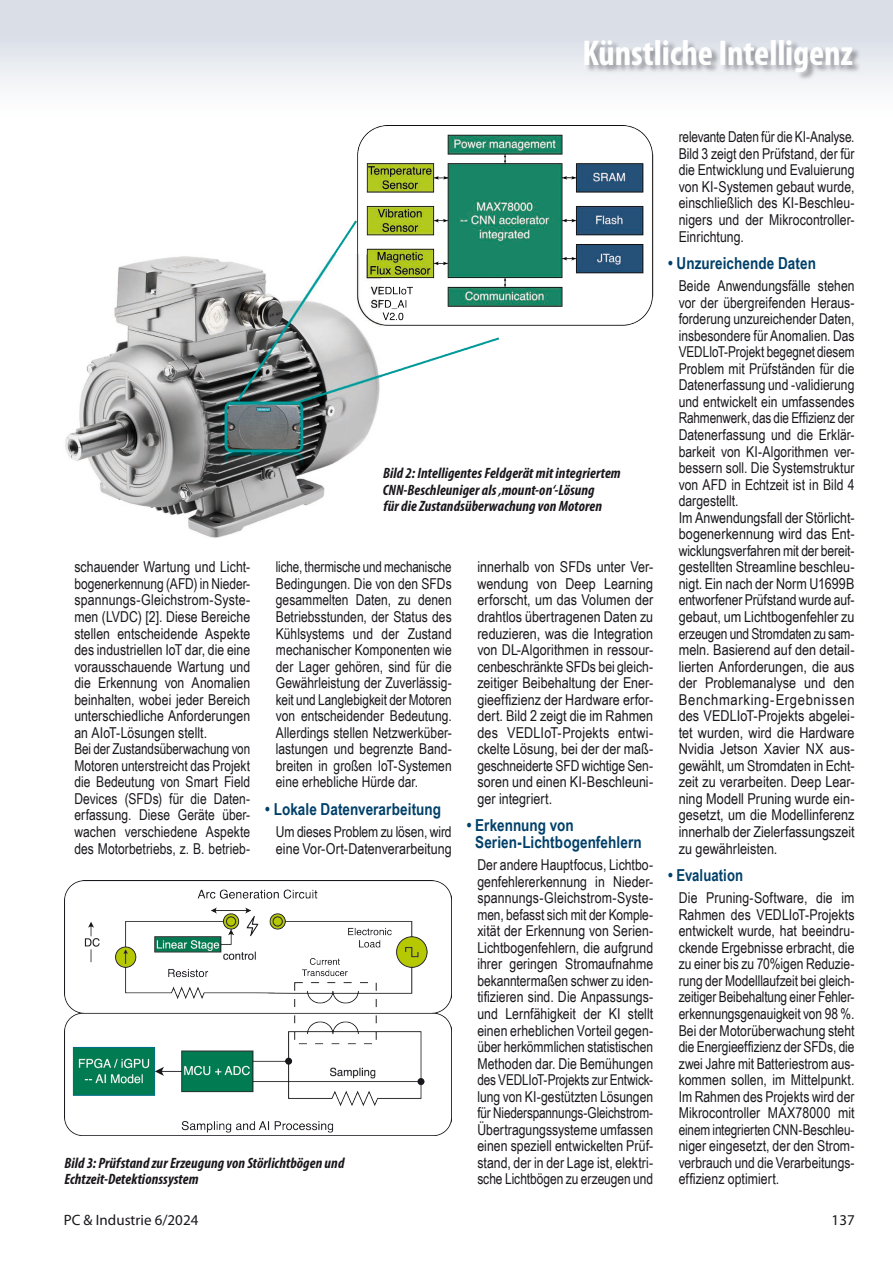
<style>
.page{position:relative;width:893px;height:1263px;background:#fff}
.page>*{position:absolute;margin:0;border:0;box-sizing:border-box;transform-origin:0 0}
.t1{font:700 condensed 36px "Myriad Pro";letter-spacing:-.005em;color:#fff}
.t2{font:700 16.5px/16.5px "Arial Narrow";letter-spacing:.005em;color:#00406a}
.t3{font:15px/16.5px "Arial Narrow";color:#1a171c}
.t4{font:15px/16.5px "Arial Narrow";color:#1a171c;text-align:justify;scale:.95 1}
.t5{font:italic 700 condensed 15px/16.5px "Myriad Pro";letter-spacing:.005em;color:#1a171c}
.t6{font:15px/16.5px "Arial Narrow";color:#1a171c;text-align:justify;scale:.96 1}
.t7{font:15px "Myriad Pro";color:#1a171c}
</style>
<div class="page">
<div style="left:0;top:0;width:893px;height:128px;background:linear-gradient(to bottom,#d2d8e2,#fff)"></div>
<img style="left:64px;top:126px;width:590px;height:412px">
<img style="left:64px;top:880px;width:388px;height:255px">
<div style="left:585px;top:41px;width:276px;height:40px;background:#1a171c;opacity:.4"></div>
<h1 class="t1" style="left:583px;top:30px;width:272px">Künstliche Intelligenz</h1>
<p class="t5" style="left:383px;top:465px;width:239px">Bild 2: Intelligentes Feldgerät mit integriertem<br>CNN-Beschleuniger als ‚mount-on‘-Lösung<br>für die Zustandsüberwachung von Motoren</p>
<p class="t3" style="left:74px;top:558px;width:177px">schauender Wartung und Licht&shy;bogenerkennung (AFD) in Nieder&shy;spannungs-Gleichstrom-Syste&shy;men (LVDC) [2]. Diese Bereiche stellen entscheidende Aspekte des industriellen IoT dar, die eine vorausschauende Wartung und die Erkennung von Anomalien beinhalten, wobei jeder Bereich unterschiedliche Anforderungen an AIoT-Lösungen stellt.<br>Bei der Zustandsüberwachung von<br>Motoren unterstreicht das Projekt die Bedeutung von Smart Field<br>Devices (SFDs) für die Daten&shy;erfassung. Diese Geräte über&shy;wachen verschiedene Aspekte des Motorbetriebs, z. B. betrieb-</p>
<p class="t4" style="left:276px;top:558px;width:187px">liche, thermische und mechanische Bedingungen. Die von den SFDs gesammelten Daten, zu denen Betriebsstunden, der Status des Kühlsystems und der Zustand mechanischer Komponenten wie der Lager gehören, sind für die Gewährleistung der Zuverlässig&shy;keit und Langlebigkeit der Motoren von entscheidender Bedeutung.<br>Allerdings stellen Netzwerküber&shy;lastungen und begrenzte Band&shy;breiten in großen IoT-Systemen eine erhebliche Hürde dar.</p>
<p class="t2" style="left:265px;top:800px;width:177px">• Lokale Datenverarbeitung</p>
<p class="t3" style="left:276px;top:823px;width:177px">Um dieses Problem zu lösen, wird eine Vor-Ort-Datenverarbeitung</p>
<p class="t5" style="left:64px;top:1154px;width:282px">Bild 3: Prüfstand zur Erzeugung von Störlichtbögen und<br>Echtzeit-Detektionssystem</p>
<p class="t3" style="left:477px;top:558px;width:177px;text-align:justify">innerhalb von SFDs unter Ver&shy;wendung von Deep Learning erforscht, um das Volumen der drahtlos übertragenen Daten zu reduzieren, was die Integration von DL-Algorithmen in ressour&shy;cenbeschränkte SFDs bei gleich&shy;zeitiger Beibehaltung der Ener&shy;gieeffizienz der Hardware erfor&shy;dert. Bild 2 zeigt die im Rahmen des VEDLIoT-Projekts entwi&shy;ckelte Lösung, bei der der maß&shy;geschneiderte SFD wichtige Sen&shy;soren und einen KI-Beschleuni&shy;ger integriert.</p>
<p class="t2" style="left:475px;top:816px;width:168px;text-indent:-8px">• Erkennung von<br>Serien-Lichtbogenfehlern</p>
<p class="t3" style="left:477px;top:856px;width:177px;text-align:justify">Der andere Hauptfocus, Lichtbo&shy;genfehlererkennung in Nieder&shy;spannungs-Gleichstrom-Syste&shy;men, befasst sich mit der Komple&shy;xität der Erkennung von Serien-Lichtbogenfehlern, die aufgrund ihrer geringen Stromaufnahme bekanntermaßen schwer zu iden&shy;tifizieren sind. Die Anpassungs&shy;und Lernfähigkeit der KI stellt einen erheblichen Vorteil gegen&shy;über herkömmlichen statistischen Methoden dar. Die Bemühungen des VEDLIoT-Projekts zur Entwick&shy;lung von KI-gestützten Lösungen für Niederspannungs-Gleichstrom-Übertragungssysteme umfassen einen speziell entwickelten Prüf&shy;stand, der in der Lage ist, elektri&shy;sche Lichtbögen zu erzeugen und</p>
<p class="t6" style="left:679px;top:128px;width:185px">relevante Daten für die KI-Analyse.<br>Bild 3 zeigt den Prüfstand, der für die Entwicklung und Evaluierung von KI-Systemen gebaut wurde, einschließlich des KI-Beschleu&shy;nigers und der Mikrocontroller-Einrichtung.</p>
<p class="t2" style="left:668px;top:254px;width:149px">• Unzureichende Daten</p>
<p class="t3" style="left:679px;top:277px;width:177px">Beide Anwendungsfälle stehen vor der übergreifenden Heraus&shy;forderung unzureichender Daten, insbesondere für Anomalien. Das<br>VEDLIoT-Projekt begegnet diesem<br>Problem mit Prüfständen für die<br>Datenerfassung und -validierung und entwickelt ein umfassendes<br>Rahmenwerk, das die Effizienz der<br>Datenerfassung und die Erklär&shy;barkeit von KI-Algorithmen ver&shy;bessern soll. Die Systemstruktur von AFD in Echtzeit ist in Bild 4 dargestellt.<br>Im Anwendungsfall der Störlicht&shy;bogenerkennung wird das Ent&shy;wicklungsverfahren mit der bereit&shy;gestellten Streamline beschleu&shy;nigt. Ein nach der Norm U1699B entworfener Prüfstand wurde auf&shy;gebaut, um Lichtbogenfehler zu erzeugen und Stromdaten zu sam&shy;meln. Basierend auf den detail&shy;lierten Anforderungen, die aus der Problemanalyse und den<br>Benchmarking-Ergebnissen des VEDLIoT-Projekts abgelei&shy;tet wurden, wird die Hardware<br>Nvidia Jetson Xavier NX aus&shy;gewählt, um Stromdaten in Echt&shy;zeit zu verarbeiten. Deep Lear&shy;ning Modell Pruning wurde ein&shy;gesetzt, um die Modellinferenz innerhalb der Zielerfassungszeit zu gewährleisten.</p>
<p class="t2" style="left:668px;top:866px;width:77px">• Evaluation</p>
<p class="t3" style="left:679px;top:889px;width:177px;text-align:justify">Die Pruning-Software, die im Rahmen des VEDLIoT-Projekts entwickelt wurde, hat beeindru&shy;ckende Ergebnisse erbracht, die zu einer bis zu 70%igen Reduzie&shy;rung der Modelllaufzeit bei gleich&shy;zeitiger Beibehaltung einer Fehler&shy;erkennungsgenauigkeit von 98 %.<br>Bei der Motorüberwachung steht die Energieeffizienz der SFDs, die zwei Jahre mit Batteriestrom aus&shy;kommen sollen, im Mittelpunkt.<br>Im Rahmen des Projekts wird der Mikrocontroller MAX78000 mit einem integrierten CNN-Beschleu&shy;niger eingesetzt, der den Strom&shy;verbrauch und die Verarbeitungs&shy;effizienz optimiert.</p>
<p class="t7" style="left:64px;top:1210px;width:136px">PC &amp; Industrie 6/2024</p>
<p class="t7" style="left:832px;top:1210px;width:25px">137</p>
</div>
